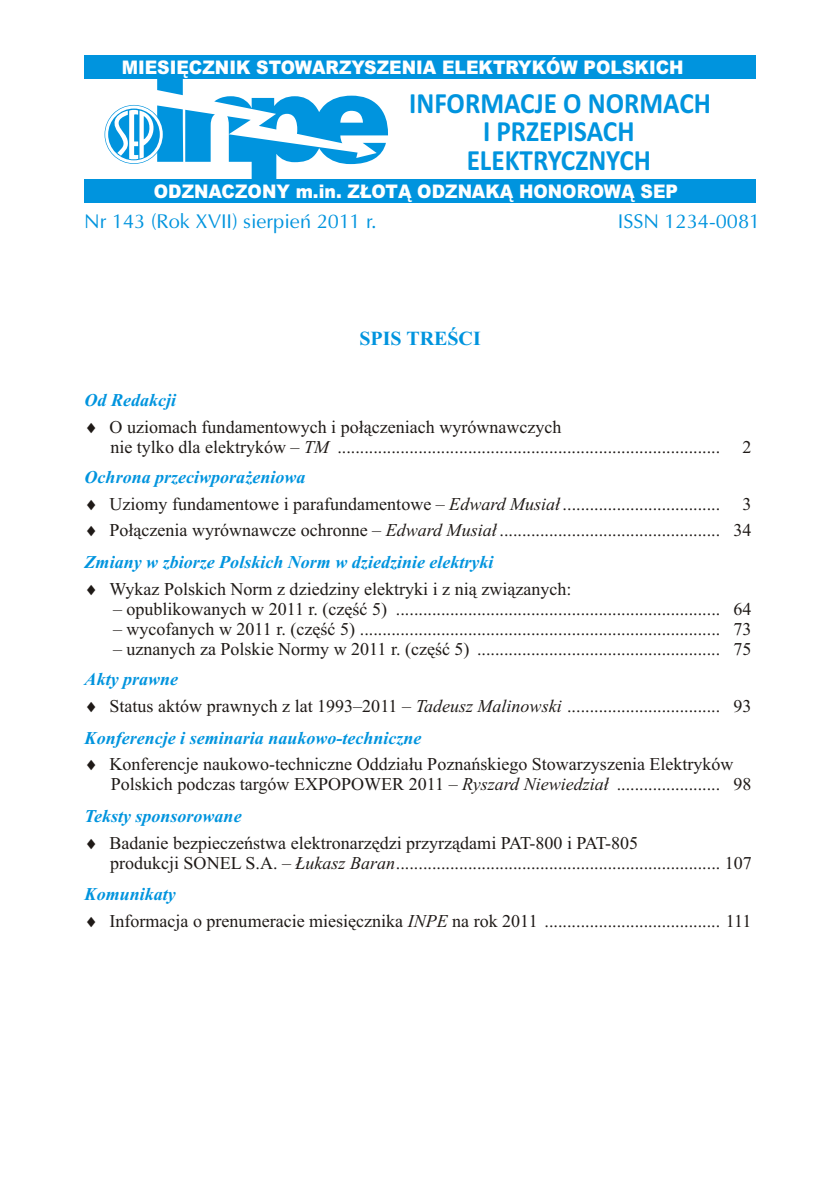
<style>
.page{position:relative;width:840px;height:1191px;background:#fff}
.page>*{position:absolute;margin:0;border:0;box-sizing:border-box;transform-origin:0 0}
.t1{font:700 29.4px/28.2px "Calibri";color:#0094de;text-align:center;scale:.92 1}
.t2{font:20px "Ottawa";color:#0094de}
.t3{font:700 20px "Times New Roman";color:#0094de}
.t4{font:900 18.8px "Arial";color:#fff;scale:.92 1}
.t5{font:18px/20px "Times New Roman";color:#1f1a17}
.t6{font:italic 700 18px "Times New Roman";color:#0094de}
.s1{font-style:inherit}
.s2{font-style:italic}
</style>
<div class="page">
<div style="left:85px;top:55px;width:670px;height:24px;background:#0094de"></div>
<div style="left:85px;top:179px;width:670px;height:24px;background:#0094de"></div>
<svg style="left:104px;top:79px;width:284px;height:100px"></svg>
<p class="t4" style="left:122px;top:61px;width:612px">MIESI<span class="s1">Ę</span>CZNIK STOWARZYSZENIA ELEKTRYKÓW POLSKICH</p>
<h1 class="t1" style="left:409px;top:92px;width:329px">INFORMACJE O NORMACH<br>I PRZEPISACH<br>ELEKTRYCZNYCH</h1>
<p class="t4" style="left:154px;top:184px;width:571px">ODZNACZONY m.in. ZŁOTĄ ODZNAKĄ HONOROWĄ SEP</p>
<p class="t2" style="left:84px;top:213px;width:294px">Nr 143 (Rok XVII) sierpień 2011 r.</p>
<p class="t2" style="left:617px;top:213px;width:144px">ISSN 1234-0081</p>
<p class="t6" style="left:85px;top:394px;width:93px">Od Redakcji</p>
<p class="t3" style="left:359px;top:331px;width:123px">SPIS TREŚCI</p>
<p class="t5" style="left:109px;top:418px;width:453px">O uziomach fundamentowych i połączeniach wyrównawczych</p>
<p class="t5" style="left:110px;top:438px;width:642px">nie tylko dla elektryków – <span class="s2">TM</span> ..................................................................................... 2</p>
<p class="t6" style="left:85px;top:471px;width:222px">Ochrona przeciwporażeniowa</p>
<p class="t5" style="left:109px;top:492px;width:643px;line-height:26.4px">Uziomy fundamentowe i parafundamentowe – <span class="s2">Edward Musiał</span>................................... 3<br>Połączenia wyrównawcze ochronne – <span class="s2">Edward Musiał</span> ................................................. 34</p>
<p class="t6" style="left:85px;top:556px;width:410px">Zmiany w zbiorze Polskich Norm w dziedzinie elektryki</p>
<p class="t5" style="left:85px;top:580px;width:488px">◻Wykaz Polskich Norm z dziedziny elektryki i z nią związanych:</p>
<p class="t5" style="left:113px;top:600px;width:639px">– opublikowanych w 2011 r. (część 5) ........................................................................ 64</p>
<p class="t5" style="left:113px;top:620px;width:639px">– wycofanych w 2011 r. (część 5) ................................................................................ 73</p>
<p class="t5" style="left:113px;top:640px;width:639px">– uznanych za Polskie Normy w 2011 r. (część 5) ...................................................... 75</p>
<p class="t6" style="left:85px;top:673px;width:95px">Akty prawne</p>
<p class="t5" style="left:85px;top:697px;width:668px">◻Status aktów prawnych z lat 1993–2011 – <span class="s2">Tadeusz Malinowski</span> .................................. 93</p>
<p class="t6" style="left:85px;top:731px;width:338px">Konferencje i seminaria naukowo-techniczne</p>
<p class="t5" style="left:111px;top:756px;width:641px;text-indent:-26px">◻Konferencje naukowo-techniczne Oddziału Poznańskiego Stowarzyszenia Elektryków<br>Polskich podczas targów EXPOPOWER 2011 – <span class="s2">Ryszard Niewiedział</span> ....................... 98</p>
<p class="t6" style="left:85px;top:810px;width:158px">Teksty sponsorowane</p>
<p class="t5" style="left:109px;top:834px;width:643px">Badanie bezpieczeństwa elektronarzędzi przyrządami PAT-800 i PAT-805<br>produkcji SONEL S.A. – <span class="s2">Łukasz Baran</span>........................................................................ 107</p>
<p class="t6" style="left:85px;top:888px;width:93px">Komunikaty</p>
<p class="t5" style="left:109px;top:912px;width:643px">Informacja o prenumeracie miesięcznika <span class="s2">INPE</span> na rok 2011 ....................................... 111</p>
</div>
